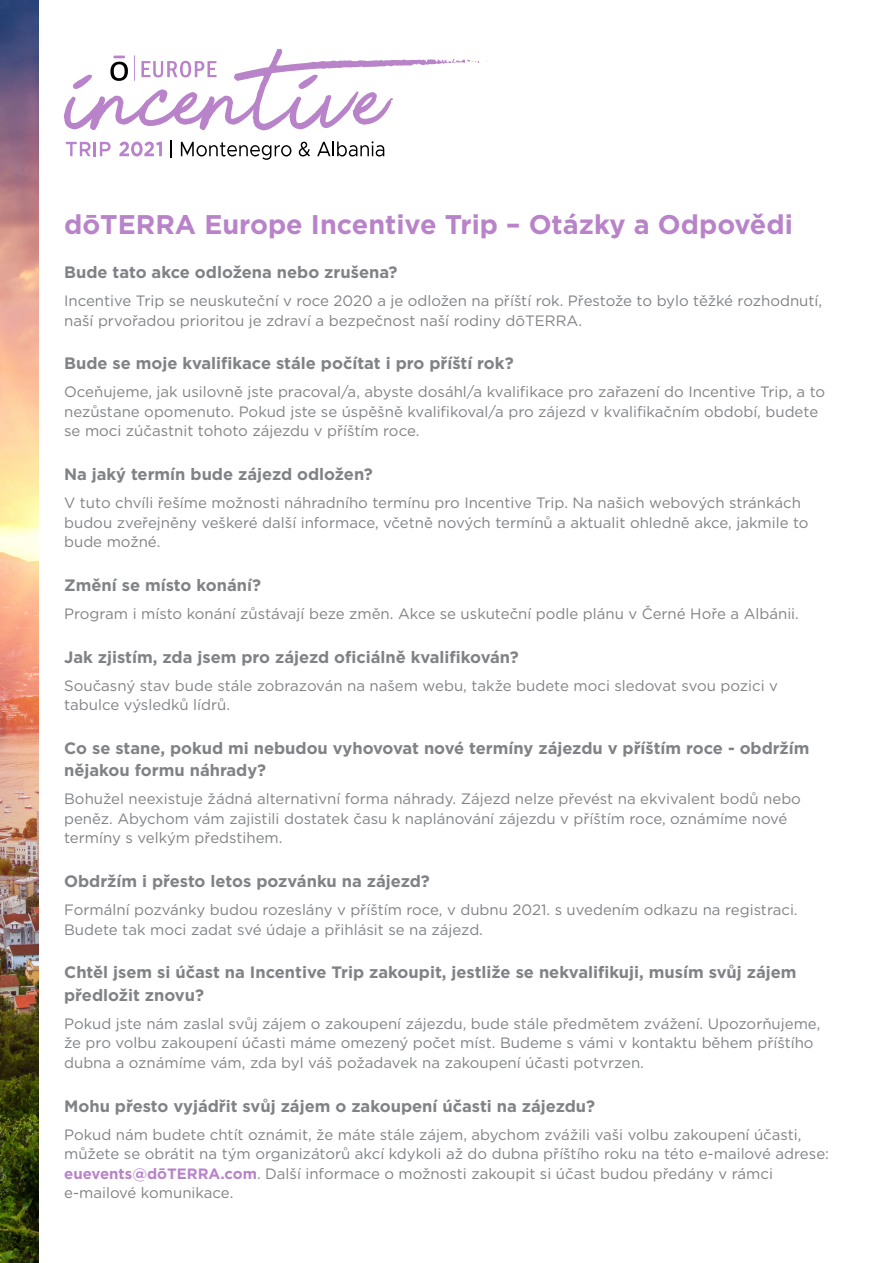
<style>
.page{position:relative;width:893px;height:1263px;background:#fff}
.page>*{position:absolute;margin:0;border:0;box-sizing:border-box;transform-origin:0 0}
.t1{font:700 27px "Gotham";color:#b983ca}
.t2{font:700 16.5px/22.5px "Gotham";color:#808285}
.t3{font:15px/19.5px "Gotham";color:#808285}
.s1{font-weight:700;color:#b983ca}
</style>
<div class="page">
<img style="left:0;top:0;width:38px;height:1263px">
<svg style="left:64px;top:49px;width:423px;height:81px"></svg>
<svg style="left:66px;top:142px;width:45px;height:14px"></svg>
<svg style="left:170px;top:141px;width:1px;height:17px"></svg>
<svg style="left:181px;top:142px;width:110px;height:18px"></svg>
<svg style="left:299px;top:142px;width:11px;height:14px"></svg>
<svg style="left:317px;top:141px;width:67px;height:15px"></svg>
<svg style="left:119px;top:142px;width:43px;height:14px"></svg>
<h1 class="t1" style="left:64px;top:207px;width:730px">dōTERRA Europe Incentive Trip – Otázky a Odpovědi</h1>
<p class="t2" style="left:64px;top:261px;width:335px">Bude tato akce odložena nebo zrušena?</p>
<p class="t3" style="left:64px;top:291px;width:759px">Incentive Trip se neuskuteční v roce 2020 a je odložen na příští rok. Přestože to bylo těžké rozhodnutí, naší prvořadou prioritou je zdraví a bezpečnost naší rodiny dōTERRA.</p>
<p class="t2" style="left:64px;top:352px;width:451px">Bude se moje kvalifikace stále počítat i pro příští rok?</p>
<p class="t3" style="left:64px;top:382px;width:763px">Oceňujeme, jak usilovně jste pracoval/a, abyste dosáhl/a kvalifikace pro zařazení do Incentive Trip, a to nezůstane opomenuto. Pokud jste se úspěšně kvalifikoval/a pro zájezd v kvalifikačním období, budete se moci zúčastnit tohoto zájezdu v příštím roce.</p>
<p class="t2" style="left:64px;top:463px;width:310px">Na jaký termín bude zájezd odložen?</p>
<p class="t3" style="left:64px;top:493px;width:746px">V tuto chvíli řešíme možnosti náhradního termínu pro Incentive Trip. Na našich webových stránkách budou zveřejněny veškeré další informace, včetně nových termínů a aktualit ohledně akce, jakmile to bude možné.</p>
<p class="t2" style="left:64px;top:574px;width:198px">Změní se místo konání?</p>
<p class="t3" style="left:64px;top:603px;width:736px">Program i místo konání zůstávají beze změn. Akce se uskuteční podle plánu v Černé Hoře a Albánii.</p>
<p class="t2" style="left:64px;top:645px;width:456px">Jak zjistím, zda jsem pro zájezd oficiálně kvalifikován?</p>
<p class="t3" style="left:64px;top:675px;width:715px">Současný stav bude stále zobrazován na našem webu, takže budete moci sledovat svou pozici v tabulce výsledků lídrů.</p>
<p class="t2" style="left:64px;top:737px;width:747px">Co se stane, pokud mi nebudou vyhovovat nové termíny zájezdu v příštím roce - obdržím nějakou formu náhrady?</p>
<p class="t3" style="left:64px;top:789px;width:738px">Bohužel neexistuje žádná alternativní forma náhrady. Zájezd nelze převést na ekvivalent bodů nebo peněz. Abychom vám zajistili dostatek času k naplánování zájezdu v příštím roce, oznámíme nové termíny s velkým předstihem.</p>
<p class="t2" style="left:64px;top:870px;width:367px">Obdržím i přesto letos pozvánku na zájezd?</p>
<p class="t3" style="left:64px;top:900px;width:735px">Formální pozvánky budou rozeslány v příštím roce, v dubnu 2021. s uvedením odkazu na registraci.<br>Budete tak moci zadat své údaje a přihlásit se na zájezd.</p>
<p class="t2" style="left:64px;top:961px;width:734px">Chtěl jsem si účast na Incentive Trip zakoupit, jestliže se nekvalifikuji, musím svůj zájem předložit znovu?</p>
<p class="t3" style="left:64px;top:1013px;width:758px">Pokud jste nám zaslal svůj zájem o zakoupení zájezdu, bude stále předmětem zvážení. Upozorňujeme, že pro volbu zakoupení účasti máme omezený počet míst. Budeme s vámi v kontaktu během příštího dubna a oznámíme vám, zda byl váš požadavek na zakoupení účasti potvrzen.</p>
<p class="t2" style="left:64px;top:1094px;width:532px">Mohu přesto vyjádřit svůj zájem o zakoupení účasti na zájezdu?</p>
<p class="t3" style="left:64px;top:1124px;width:766px">Pokud nám budete chtít oznámit, že máte stále zájem, abychom zvážili vaši volbu zakoupení účasti, můžete se obrátit na tým organizátorů akcí kdykoli až do dubna příštího roku na této e-mailové adrese: <span class="s1">euevents@dōTERRA.com</span>. Další informace o možnosti zakoupit si účast budou předány v rámci e-mailové komunikace.</p>
</div>
